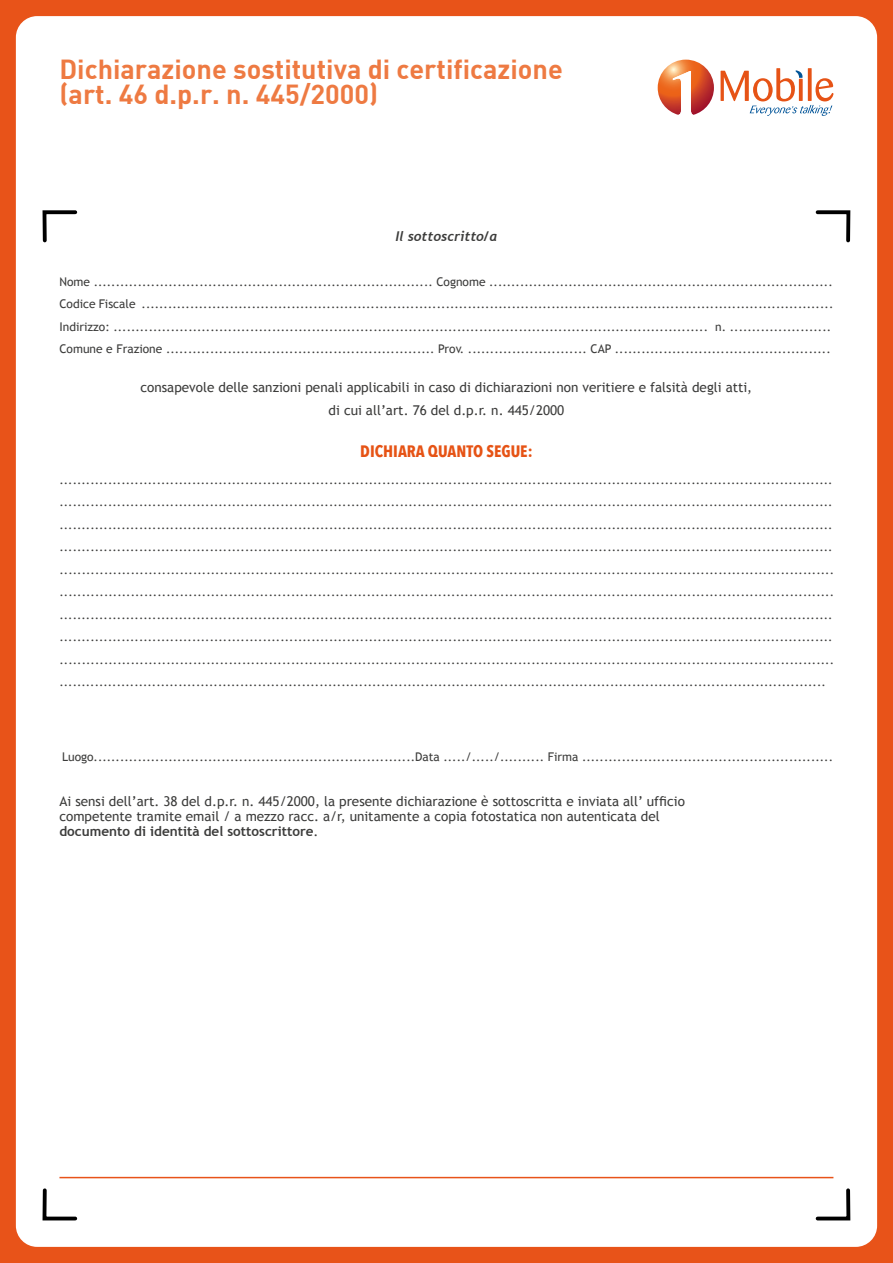
<style>
.page{position:relative;width:893px;height:1263px;background:#e85319}
.page>*{position:absolute;margin:0;border:0;box-sizing:border-box;transform-origin:0 0}
.t1{font:700 27px/25.5px "DIN";color:#ee7a42}
.t2{font:700 16.5px "Avenir Next Condensed";color:#e65315}
.t3{font:13.5px/15px "Trebuchet MS";color:#3c3c3b;text-align:center}
.t4{font:italic 700 13.5px "Trebuchet";color:#3c3c3b}
.t5{font:12px/22.5px "Trebuchet MS";color:#3c3c3b}
.s1{font-weight:700}
</style>
<div class="page">
<div style="left:16px;top:16px;width:861px;height:1231px;background:#fff;border-radius:21px"></div>
<svg style="left:658px;top:60px;width:56px;height:55px"></svg>
<svg style="left:721px;top:68px;width:112px;height:48px"></svg>
<svg style="left:42px;top:210px;width:36px;height:33px"></svg>
<svg style="left:815px;top:210px;width:36px;height:33px"></svg>
<svg style="left:42px;top:1188px;width:36px;height:33px"></svg>
<svg style="left:815px;top:1188px;width:36px;height:33px"></svg>
<hr style="left:59px;top:1177px;width:774px;height:1px;background:#e85319">
<h1 class="t1" style="left:60px;top:55px;width:505px">Dichiarazione sostitutiva di certificazione (art. 46 d.p.r. n. 445/2000)</h1>
<p class="t4" style="left:396px;top:228px;width:103px">Il sottoscritto/a</p>
<p class="t5" style="left:59px;top:270px;width:775px">Nome ............................................................................. Cognome ..............................................................................<br>Codice Fiscale .............................................................................................................................................................<br>Indirizzo: ....................................................................................................................................... n. .......................<br>Comune e Frazione ............................................................. Prov. ........................... CAP .................................................</p>
<p class="t3" style="left:140px;top:376px;width:613px;line-height:22.5px">consapevole delle sanzioni penali applicabili in caso di dichiarazioni non veritiere e falsità degli atti, di cui all’art. 76 del d.p.r. n. 445/2000</p>
<h2 class="t2" style="left:360px;top:441px;width:174px">DICHIARA QUANTO SEGUE:</h2>
<p class="t5" style="left:59px;top:468px;width:776px;text-align:justify">............................................................................................................................................................................... ............................................................................................................................................................................... ............................................................................................................................................................................... ............................................................................................................................................................................... .............................................................................................................................................................................. .............................................................................................................................................................................. ............................................................................................................................................................................... ............................................................................................................................................................................... .............................................................................................................................................................................. ..............................................................................................................................................................................</p>
<p class="t5" style="left:62px;top:746px;width:772px">Luogo.........................................................................Data ...../...../.......... Firma .........................................................</p>
<p class="t3" style="left:59px;top:794px;width:627px;text-align:left">Ai sensi dell’art. 38 del d.p.r. n. 445/2000, la presente dichiarazione è sottoscritta e inviata all’ ufficio competente tramite email / a mezzo racc. a/r, unitamente a copia fotostatica non autenticata del <span class="s1">documento di identità del sottoscrittore</span>.</p>
</div>
